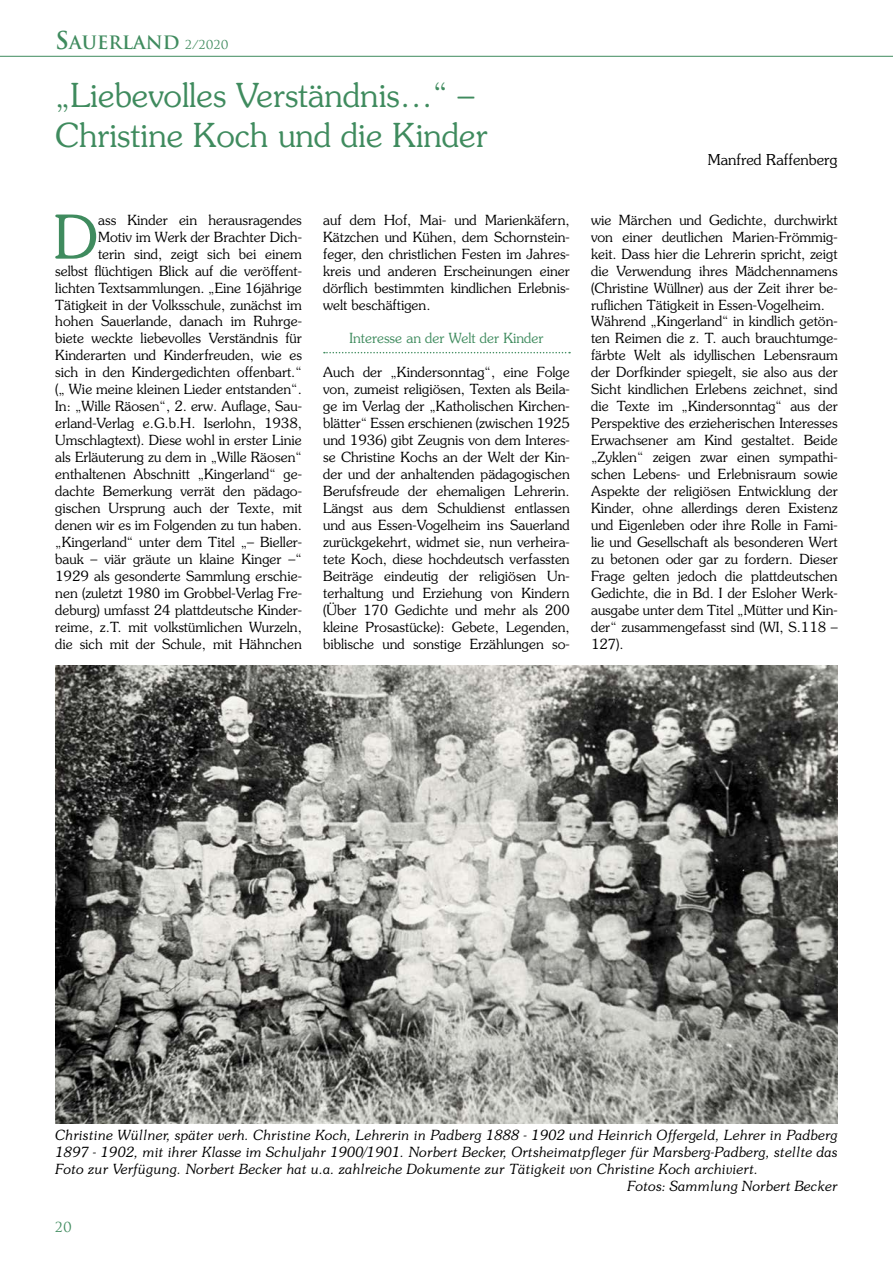
<style>
.page{position:relative;width:893px;height:1263px;background:#fff}
.page>*{position:absolute;margin:0;border:0;box-sizing:border-box;transform-origin:0 0}
.t1{font:300 60.3px "Souvenir";color:#3f8b5e}
.t2{font:300 33px/39.6px "Souvenir";color:#3f8b5e}
.t3{font:700 18px "Trajan";color:#3f8b5e}
.t4{font:300 15px "Souvenir";color:#000}
.t5{font:300 13.95px/17px "Souvenir";color:#000;text-align:justify}
.t6{font:italic 300 13.95px "Souvenir";color:#000}
.t7{font:300 13.95px "Souvenir";color:#3f8b5e}
.t8{font:13.5px "Trajan";color:#3f8b5e}
.s1{font-size:24px}
.s2{font-weight:400;font-size:12px}
</style>
<div class="page">
<hr style="left:0;top:56px;width:893px;height:1px;background:#3f8b5e">
<svg style="left:324px;top:352px;width:246px;height:1px"></svg>
<img style="left:55px;top:665px;width:783px;height:458px">
<p class="t3" style="left:55px;top:32px;width:175px"><span class="s1">S</span>AUERLAND <span class="s2">2/2020</span></p>
<h2 class="t2" style="left:55px;top:75px;width:434px">„Liebevolles Verständnis…“ –<br>Christine Koch und die Kinder</h2>
<p class="t5" style="left:55px;top:211px;width:248px;text-align:right">ass Kinder ein herausragendes<br>Motiv im Werk der Brachter Dich-<br>terin sind, zeigt sich bei einem<br>selbst flüchtigen Blick auf die veröffent&shy;lichten Textsammlungen. „Eine 16jährige Tätigkeit in der Volksschule, zunächst im hohen Sauerlande, danach im Ruhrge&shy;biete weckte liebevolles Verständnis für Kinderarten und Kinderfreuden, wie es sich in den Kindergedichten offenbart.“ („ Wie meine kleinen Lieder entstanden“.<br>In: „Wille Räosen“, 2. erw. Auflage, Sau&shy;erland-Verlag e.G.b.H. Iserlohn, 1938, Umschlagtext). Diese wohl in erster Linie als Erläuterung zu dem in „Wille Räosen“ enthaltenen Abschnitt „Kingerland“ ge&shy;dachte Bemerkung verrät den pädago&shy;gischen Ursprung auch der Texte, mit denen wir es im Folgenden zu tun haben. „Kingerland“ unter dem Titel „– Bieller&shy;bauk – viär gräute un klaine Kinger –“ 1929 als gesonderte Sammlung erschie&shy;nen (zuletzt 1980 im Grobbel-Verlag Fre&shy;deburg) umfasst 24 plattdeutsche Kinder&shy;reime, z.T. mit volkstümlichen Wurzeln, die sich mit der Schule, mit Hähnchen</p>
<p class="t5" style="left:323px;top:211px;width:248px">auf dem Hof, Mai- und Marienkäfern, Kätzchen und Kühen, dem Schornstein&shy;feger, den christlichen Festen im Jahres&shy;kreis und anderen Erscheinungen einer dörflich bestimmten kindlichen Erlebnis&shy;welt beschäftigen.</p>
<h1 class="t1" style="left:54px;top:201px;width:46px">D</h1>
<p class="t7" style="left:349px;top:330px;width:196px">Interesse an der Welt der Kinder</p>
<p class="t5" style="left:323px;top:364px;width:248px">Auch der „Kindersonntag“, eine Folge von, zumeist religiösen, Texten als Beila&shy;ge im Verlag der „Katholischen Kirchen&shy;blätter“ Essen erschienen (zwischen 1925 und 1936) gibt Zeugnis von dem Interes&shy;se Christine Kochs an der Welt der Kin&shy;der und der anhaltenden pädagogischen Berufsfreude der ehemaligen Lehrerin.<br>Längst aus dem Schuldienst entlassen und aus Essen-Vogelheim ins Sauerland zurückgekehrt, widmet sie, nun verheira&shy;tete Koch, diese hochdeutsch verfassten Beiträge eindeutig der religiösen Un&shy;terhaltung und Erziehung von Kindern (Über 170 Gedichte und mehr als 200 kleine Prosastücke): Gebete, Legenden, biblische und sonstige Erzählungen so-</p>
<p class="t4" style="left:708px;top:150px;width:131px">Manfred Raffenberg</p>
<p class="t5" style="left:591px;top:211px;width:248px;text-align:left">wie Märchen und Gedichte, durchwirkt von einer deutlichen Marien-Frömmig&shy;keit. Dass hier die Lehrerin spricht, zeigt die Verwendung ihres Mädchennamens (Christine Wüllner) aus der Zeit ihrer be&shy;ruflichen Tätigkeit in Essen-Vogelheim.<br>Während „Kingerland“ in kindlich getön&shy;ten Reimen die z. T. auch brauchtumge&shy;färbte Welt als idyllischen Lebensraum der Dorfkinder spiegelt, sie also aus der Sicht kindlichen Erlebens zeichnet, sind die Texte im „Kindersonntag“ aus der Perspektive des erzieherischen Interesses Erwachsener am Kind gestaltet. Beide „Zyklen“ zeigen zwar einen sympathi&shy;schen Lebens- und Erlebnisraum sowie Aspekte der religiösen Entwicklung der Kinder, ohne allerdings deren Existenz und Eigenleben oder ihre Rolle in Fami&shy;lie und Gesellschaft als besonderen Wert zu betonen oder gar zu fordern. Dieser Frage gelten jedoch die plattdeutschen Gedichte, die in Bd. I der Esloher Werk&shy;ausgabe unter dem Titel „Mütter und Kin&shy;der“ zusammengefasst sind (WI, S.118 – 127).</p>
<p class="t6" style="left:55px;top:1127px;width:784px">Christine Wüllner, später verh. Christine Koch, Lehrerin in Padberg 1888 - 1902 und Heinrich Offergeld, Lehrer in Padberg</p>
<p class="t6" style="left:55px;top:1144px;width:784px">1897 - 1902, mit ihrer Klasse im Schuljahr 1900/1901. Norbert Becker, Ortsheimatpfleger für Marsberg-Padberg, stellte das</p>
<p class="t6" style="left:55px;top:1161px;width:704px">Foto zur Verfügung. Norbert Becker hat u.a. zahlreiche Dokumente zur Tätigkeit von Christine Koch archiviert.</p>
<p class="t6" style="left:627px;top:1177px;width:212px">Fotos: Sammlung Norbert Becker</p>
<p class="t8" style="left:55px;top:1219px;width:18px">20</p>
</div>
